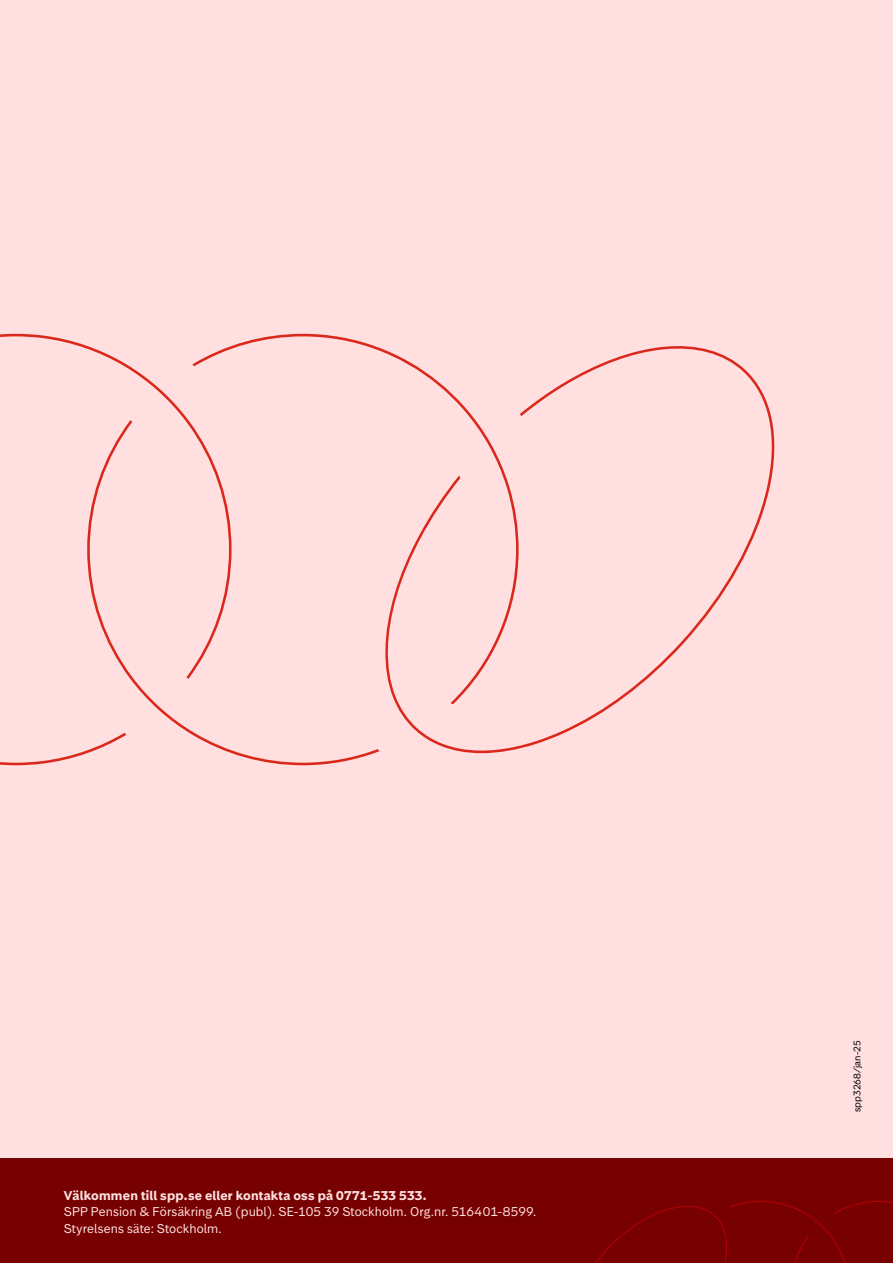
<style>
.page{position:relative;width:893px;height:1263px;background:#ffdfdf}
.page>*{position:absolute;margin:0;border:0;box-sizing:border-box;transform-origin:0 0}
.t1{font:12px/16.5px "Storebrand Text";letter-spacing:.01em;color:#ffdfdf}
.t2{font:700 12px "Storebrand Text";letter-spacing:.02em;color:#ffdfdf}
.t3{font:9px "Storebrand Text";color:#000}
</style>
<div class="page">
<svg style="left:0;top:334px;width:188px;height:431px"></svg>
<svg style="left:192px;top:334px;width:179px;height:33px"></svg>
<svg style="left:87px;top:420px;width:288px;height:345px"></svg>
<svg style="left:371px;top:345px;width:403px;height:408px"></svg>
<div style="left:0;top:1159px;width:893px;height:104px;background:#700"></div>
<svg style="left:595px;top:1201px;width:298px;height:62px"></svg>
<p class="t2" style="left:64px;top:1187px;width:364px">Välkommen till spp.se eller kontakta oss på 0771-533 533.</p>
<p class="t1" style="left:64px;top:1203px;width:474px">SPP Pension &amp; Försäkring AB (publ). SE-105 39 Stockholm. Org.nr. 516401-8599.<br>Styrelsens säte: Stockholm.</p>
<p class="t3" style="left:851px;top:1112px;width:73px;rotate:-90deg">spp3268/jan-25</p>
</div>
